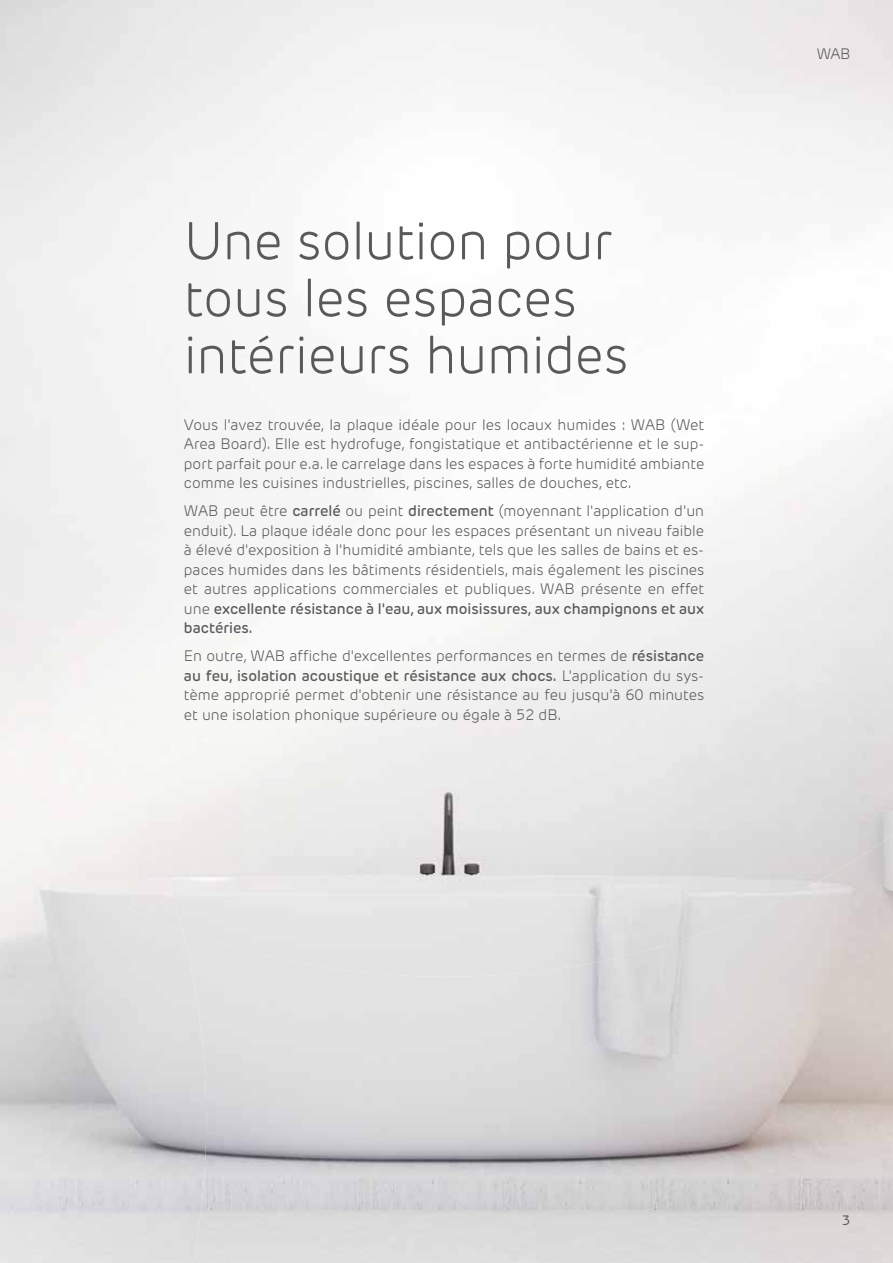
<style>
.page{position:relative;width:893px;height:1263px;background:#fff}
.page>*{position:absolute;margin:0;border:0;box-sizing:border-box;transform-origin:0 0}
.t1{font:300 52.5px/57px "New Rubrik Edge";color:#58595b}
.t2{font:300 15px/19.5px "New Rubrik Edge";color:#58595b;text-align:justify}
.t3{font:13.5px "New Rubrik Edge";color:#58595b}
.s1{font-weight:500}
</style>
<div class="page">
<img style="left:206px;top:874px;width:687px;height:389px">
<img style="left:183px;top:771px;width:553px;height:103px">
<div style="left:735px;top:822px;width:106px;height:104px;background:#dad8d9"></div>
<img style="left:840px;top:822px;width:53px;height:52px">
<img style="left:206px;top:874px;width:530px;height:103px">
<img style="left:0;top:834px;width:206px;height:429px">
<img style="left:0;top:595px;width:183px;height:335px">
<h1 class="t1" style="left:184px;top:219px;width:446px">Une solution pour tous les espaces intérieurs humides</h1>
<p class="t2" style="left:184px;top:416px;width:522px">Vous l'avez trouvée, la plaque idéale pour les locaux humides : WAB (Wet Area Board). Elle est hydrofuge, fongistatique et antibactérienne et le sup&shy;port parfait pour e.a. le carrelage dans les espaces à forte humidité ambiante comme les cuisines industrielles, piscines, salles de douches, etc.</p>
<p class="t2" style="left:184px;top:503px;width:522px">WAB peut être <span class="s1">carrelé</span> ou peint <span class="s1">directement</span> (moyennant l'application d'un enduit). La plaque idéale donc pour les espaces présentant un niveau faible à élevé d'exposition à l'humidité ambiante, tels que les salles de bains et es&shy;paces humides dans les bâtiments résidentiels, mais également les piscines et autres applications commerciales et publiques. WAB présente en effet une <span class="s1">excellente résistance à l'eau, aux moisissures, aux champignons et aux bactéries.</span></p>
<p class="t2" style="left:184px;top:648px;width:522px">En outre, WAB affiche d'excellentes performances en termes de <span class="s1">résistance au feu, isolation acoustique et résistance aux chocs.</span> L'application du sys&shy;tème approprié permet d'obtenir une résistance au feu jusqu'à 60 minutes et une isolation phonique supérieure ou égale à 52 dB.</p>
<p class="t2" style="left:817px;top:46px;width:35px">WAB</p>
<p class="t3" style="left:842px;top:1215px;width:10px">3</p>
</div>
